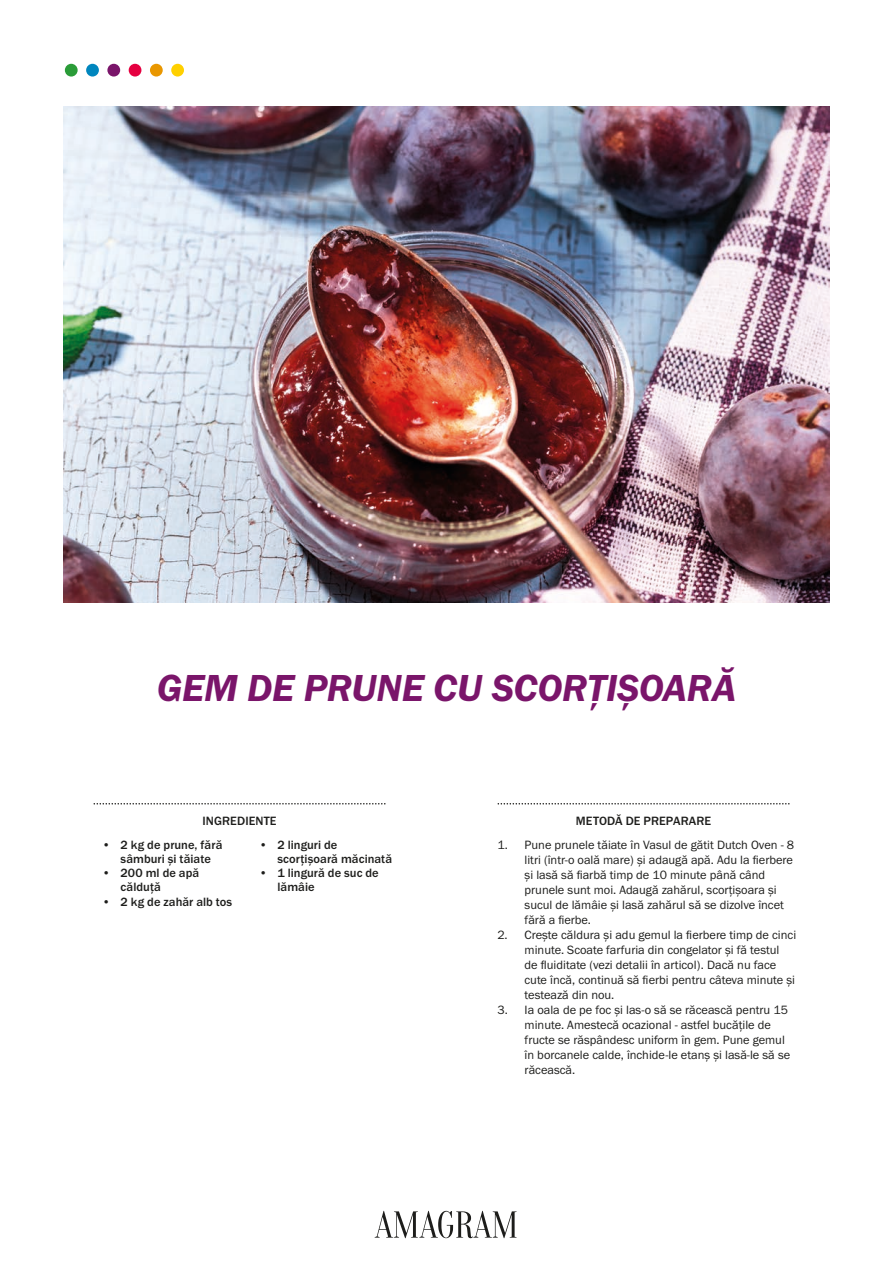
<style>
.page{position:relative;width:893px;height:1263px;background:#fff}
.page>*{position:absolute;margin:0;border:0;box-sizing:border-box;transform-origin:0 0}
.t1{font:39px "Franklin Gothic URW Dem Ita";letter-spacing:-.01em;color:#7a156a}
.t2{font:12.45px/15px "Franklin Gothic URW Boo";color:#1d1d1b}
.t3{font:500 12.45px/14.2px "Franklin Gothic URW";letter-spacing:.005em;color:#1d1d1b}
.s1{font-family:"Franklin Gothic URW Boo";font-weight:400}
</style>
<div class="page">
<img style="left:64px;top:106px;width:765px;height:497px">
<svg style="left:498px;top:803px;width:292px;height:1px"></svg>
<svg style="left:94px;top:803px;width:292px;height:1px"></svg>
<div style="left:171px;top:64px;width:13px;height:13px;background:#ffd000;border-radius:50%"></div>
<div style="left:150px;top:64px;width:13px;height:13px;background:#e99700;border-radius:50%"></div>
<div style="left:129px;top:64px;width:12px;height:13px;background:#e50040;border-radius:50%"></div>
<div style="left:107px;top:64px;width:13px;height:13px;background:#7a156a;border-radius:50%"></div>
<div style="left:86px;top:64px;width:13px;height:13px;background:#0086be;border-radius:50%"></div>
<div style="left:65px;top:64px;width:13px;height:13px;background:#2a9c38;border-radius:50%"></div>
<svg style="left:375px;top:1211px;width:142px;height:27px"></svg>
<h1 class="t1" style="left:157px;top:662px;width:581px">GEM DE PRUNE CU SCORȚIȘOARĂ</h1>
<p class="t3" style="left:202px;top:813px;width:76px">INGREDIENTE</p>
<p class="t3" style="left:102px;top:837px;width:122px;text-align:center"><span class="s1">•</span> 2 kg de prune, fără sâmburi și tăiate</p>
<p class="t3" style="left:121px;top:865px;width:80px;text-indent:-19px"><span class="s1">•</span> 200 ml de apă călduță</p>
<p class="t3" style="left:102px;top:894px;width:132px"><span class="s1">•</span> 2 kg de zahăr alb tos</p>
<p class="t3" style="left:277px;top:837px;width:116px;text-indent:-19px"><span class="s1">•</span> 2 linguri de scorțișoară măcinată</p>
<p class="t3" style="left:277px;top:865px;width:103px;text-indent:-19px"><span class="s1">•</span> 1 lingură de suc de lămâie</p>
<p class="t3" style="left:576px;top:813px;width:137px">METODĂ DE PREPARARE</p>
<p class="t2" style="left:525px;top:837px;width:271px;text-indent:-27px">1. Pune prunele tăiate în Vasul de gătit Dutch Oven - 8 litri (într-o oală mare) și adaugă apă. Adu la fierbere și lasă să fiarbă timp de 10 minute până când prunele sunt moi. Adaugă zahărul, scorțișoara și sucul de lămâie și lasă zahărul să se dizolve încet fără a fierbe.</p>
<p class="t2" style="left:525px;top:927px;width:273px;text-indent:-27px">2. Crește căldura și adu gemul la fierbere timp de cinci minute. Scoate farfuria din congelator și fă testul<br>de fluiditate (vezi detalii în articol). Dacă nu face cute încă, continuă să fierbi pentru câteva minute și testează din nou.</p>
<p class="t2" style="left:525px;top:1002px;width:267px;text-indent:-27px">3. Ia oala de pe foc și las-o să se răcească pentru 15 minute. Amestecă ocazional - astfel bucățile de fructe se răspândesc uniform în gem. Pune gemul în borcanele calde, închide-le etanș și lasă-le să se răcească.</p>
</div>
